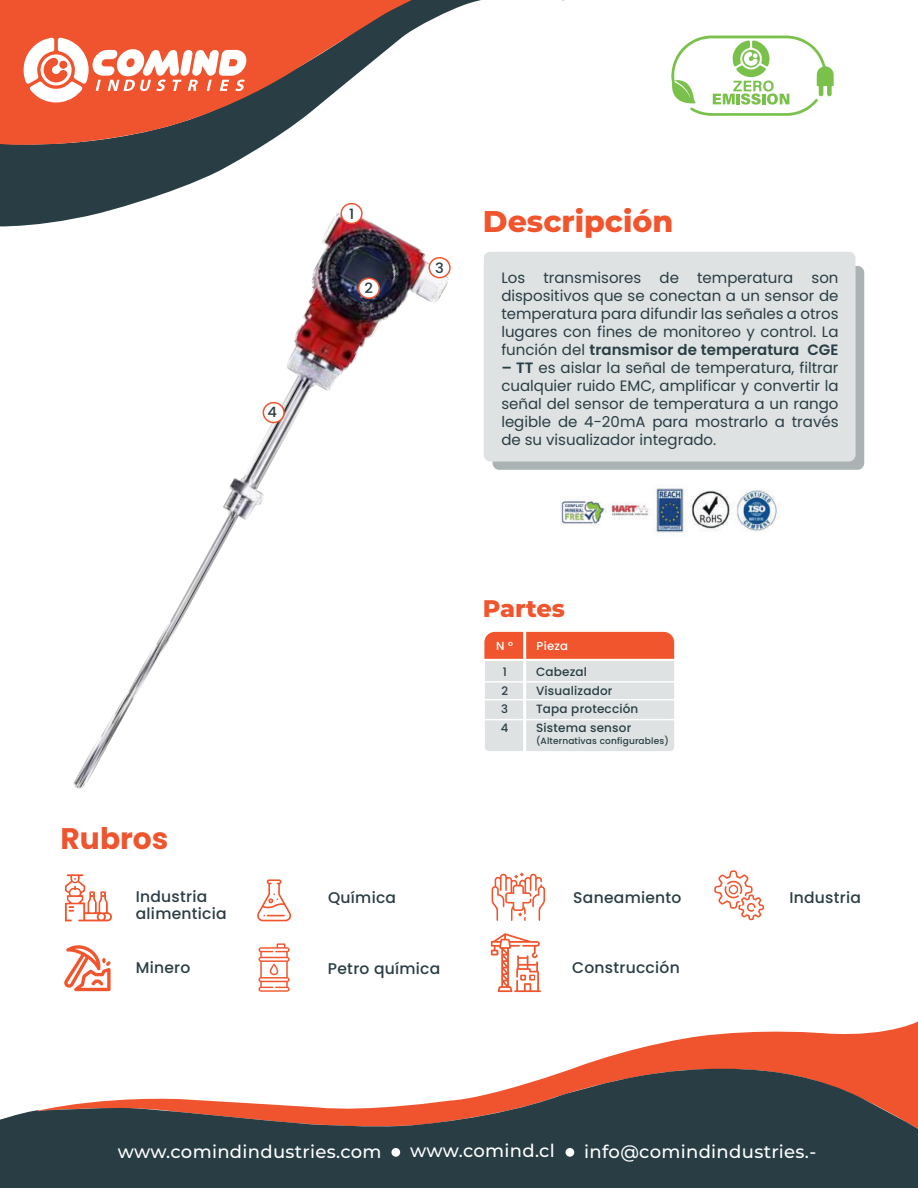
<style>
.page{position:relative;width:918px;height:1188px;background:#fff}
.page>*{position:absolute;margin:0;border:0;box-sizing:border-box;transform-origin:0 0}
.t1{font:800 30px "Montserrat";color:#f0552e}
.t2{font:700 29.7px "Poppins";color:#ee552f}
.t3{font:800 24px "Montserrat";color:#f0552e}
.t4{font:500 18px "Montserrat";letter-spacing:.015em;color:#fff}
.t5{font:500 15.45px/16.5px "Poppins";letter-spacing:.015em;color:#293d44}
.t6{font:15px/18px "Poppins";color:#293d44;text-align:justify}
.t7{font:500 14.1px "Poppins";color:#293d44;scale:1.04 1}
.t8{font:500 12px/18.6px "Poppins";letter-spacing:.015em;color:#283d44}
.t9{font:500 11.7px "Poppins";letter-spacing:.015em;color:#fff}
.t10{font:500 11.7px/18.6px "Poppins";color:#293d44}
.t11{font:500 9px "Poppins";letter-spacing:.015em;color:#283d44}
.s1{font-weight:600}
</style>
<div class="page">
<svg style="left:0;top:0;width:564px;height:227px"></svg>
<svg style="left:0;top:0;width:550px;height:146px"></svg>
<svg style="left:585px;top:1021px;width:333px;height:43px;fill:#ef542e"></svg>
<svg style="left:0;top:1064px;width:918px;height:124px;fill:#283d44"></svg>
<div style="left:391px;top:1148px;width:9px;height:9px;background:#fff;border-radius:50%"></div>
<div style="left:566px;top:1148px;width:8px;height:9px;background:#fff;border-radius:50%"></div>
<div style="left:493px;top:266px;width:371px;height:204px;background:linear-gradient(to right,#aab2b4,#aab2b4);border-radius:7px"></div>
<div style="left:484px;top:252px;width:372px;height:209px;background:#dfe2e3;border-radius:6px"></div>
<svg style="left:488px;top:632px;width:187px;height:119px"></svg>
<hr style="left:523px;top:625px;width:3px;height:133px;background:#fff">
<hr style="left:481px;top:681px;width:195px;height:2px;background:#fff">
<hr style="left:484px;top:699px;width:195px;height:1px;background:#fff">
<svg style="left:671px;top:36px;width:163px;height:80px"></svg>
<svg style="left:23px;top:38px;width:224px;height:64px"></svg>
<img style="left:5px;top:166px;width:483px;height:623px">
<div style="left:341px;top:204px;width:21px;height:19px;background:#fff;border-radius:50%"></div>
<div style="left:340px;top:203px;width:23px;height:21px;border:2px solid #f0552e;border-radius:50%"></div>
<div style="left:359px;top:278px;width:20px;height:20px;background:#fff;border-radius:50%"></div>
<div style="left:358px;top:278px;width:22px;height:21px;border:2px solid #f0552e;border-radius:50%"></div>
<div style="left:263px;top:403px;width:21px;height:20px;background:#fff;border-radius:50%"></div>
<div style="left:263px;top:402px;width:22px;height:21px;border:2px solid #f0552e;border-radius:50%"></div>
<svg style="left:65px;top:874px;width:47px;height:47px"></svg>
<svg style="left:714px;top:870px;width:50px;height:50px"></svg>
<div style="left:730px;top:886px;width:7px;height:7px;background:#fff;border-radius:50%"></div>
<svg style="left:257px;top:879px;width:35px;height:42px"></svg>
<svg style="left:258px;top:943px;width:32px;height:49px"></svg>
<svg style="left:64px;top:945px;width:47px;height:46px"></svg>
<svg style="left:491px;top:933px;width:50px;height:59px"></svg>
<svg style="left:492px;top:873px;width:53px;height:48px"></svg>
<img style="left:561px;top:488px;width:219px;height:45px">
<hr style="left:484px;top:719px;width:194px;height:1px;background:#fff">
<div style="left:429px;top:258px;width:21px;height:20px;background:#fff;border-radius:50%"></div>
<div style="left:429px;top:257px;width:22px;height:21px;border:2px solid #f0552e;border-radius:50%"></div>
<h2 class="t2" style="left:61px;top:822px;width:109px">Rubros</h2>
<p class="t7" style="left:268px;top:404px;width:11px">4</p>
<p class="t7" style="left:349px;top:206px;width:6px">1</p>
<p class="t7" style="left:365px;top:280px;width:10px">2</p>
<p class="t7" style="left:435px;top:260px;width:10px">3</p>
<h1 class="t1" style="left:483px;top:200px;width:192px">Descripción</h1>
<p class="t6" style="left:501px;top:269px;width:339px">Los transmisores de temperatura son dispositivos que se conectan a un sensor de temperatura para difundir las señales a otros lugares con fines de monitoreo y control. La función del <span class="s1">transmisor de temperatura CGE</span></p>
<p class="t6" style="left:501px;top:359px;width:339px"><span class="s1">– TT</span> es aislar la señal de temperatura, filtrar cualquier ruido EMC, amplificar y convertir la señal del sensor de temperatura a un rango legible de 4-20mA para mostrarlo a través de su visualizador integrado.</p>
<h3 class="t3" style="left:483px;top:591px;width:84px">Partes</h3>
<p class="t9" style="left:496px;top:639px;width:18px">N °</p>
<p class="t9" style="left:537px;top:639px;width:33px">Pieza</p>
<p class="t10" style="left:501px;top:663px;width:9px">1<br>2<br>3<br>4</p>
<p class="t8" style="left:536px;top:663px;width:104px">Cabezal<br>Visualizador<br>Tapa protección<br>Sistema sensor</p>
<p class="t11" style="left:536px;top:736px;width:134px">(Alternativas configurables)</p>
<p class="t5" style="left:136px;top:889px;width:92px">Industria alimenticia</p>
<p class="t5" style="left:328px;top:889px;width:70px">Química</p>
<p class="t5" style="left:789px;top:889px;width:73px">Industria</p>
<p class="t5" style="left:573px;top:890px;width:110px">Saneamiento</p>
<p class="t5" style="left:136px;top:959px;width:56px">Minero</p>
<p class="t5" style="left:328px;top:960px;width:114px">Petro química</p>
<p class="t5" style="left:572px;top:960px;width:109px">Construcción</p>
<p class="t4" style="left:118px;top:1139px;width:265px">www.comindindustries.com</p>
<p class="t4" style="left:410px;top:1139px;width:146px">www.comind.cl</p>
<p class="t4" style="left:584px;top:1139px;width:234px">info@comindindustries.-</p>
</div>
